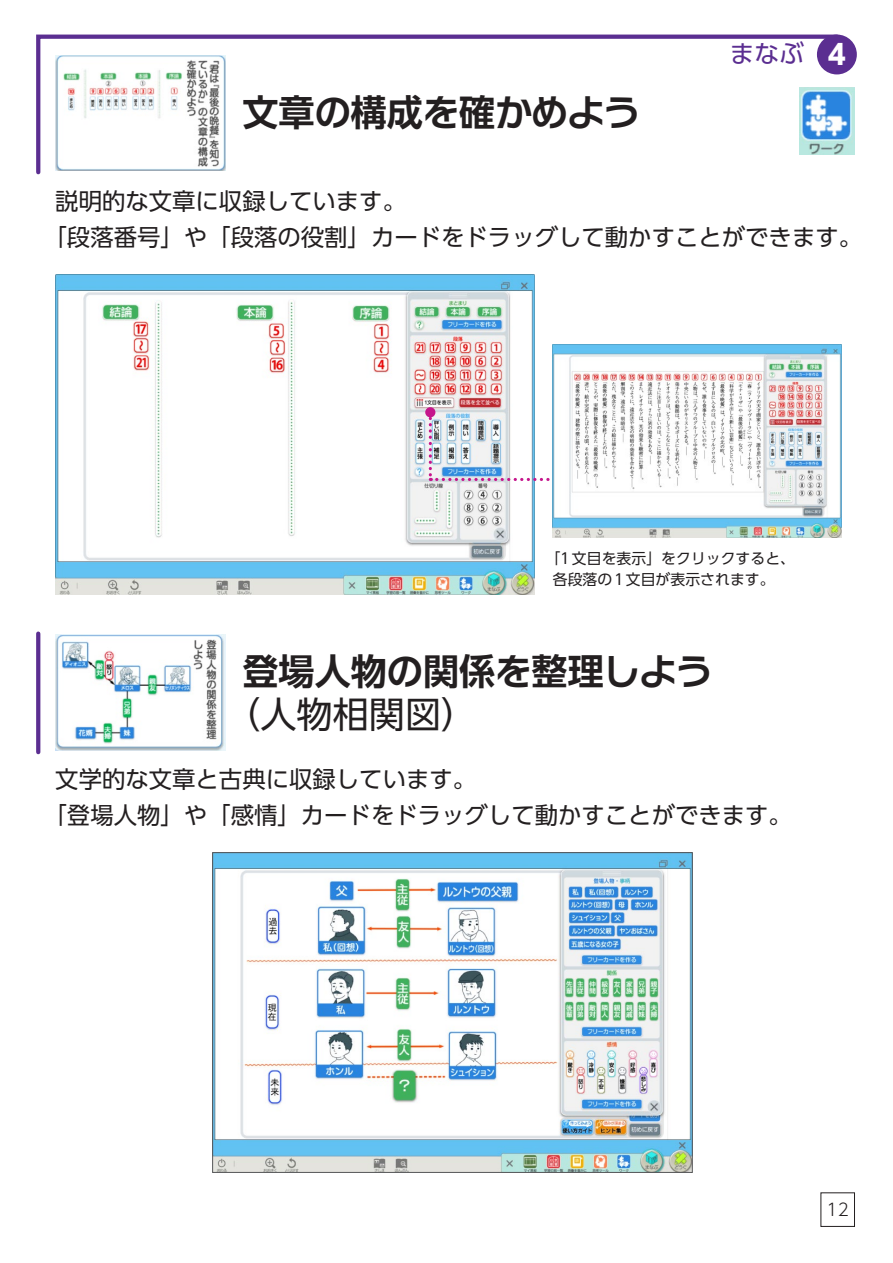
<style>
.page{position:relative;width:893px;height:1263px;background:#fff}
.page>*{position:absolute;margin:0;border:0;box-sizing:border-box;transform-origin:0 0}
.t1{font:700 36.15px "UD Shin Go Pro De";color:#231f20}
.t2{font:700 36.15px "Typelabo N Std De";color:#231f20}
.t3{font:36.15px "UD Shin Go Pro";color:#231f20}
.t4{font:24.6px "UD Shin Go Pro";color:#5b2e91}
.t5{font:23.4px/36.2px "UD Shin Go Pro";color:#231f20}
.t6{font:300 16.95px "UD Shin Go Pro";color:#231f20}
.t7{font:14.85px/21.3px "UD Shin Go Pro";color:#231f20}
.s1{font-family:"UD Shin Go Pro De"}
.s2{font-weight:700;font-size:27.45px;color:#fff}
.s3{font-family:"Typelabo N Std De"}
</style>
<div class="page">
<div style="left:819px;top:37px;width:36px;height:35px;background:#5b2e91;border-radius:50%"></div>
<div style="left:817px;top:35px;width:40px;height:39px;border:4px solid #5b2e91;border-radius:50%"></div>
<svg style="left:36px;top:34px;width:805px;height:141px"></svg>
<img style="left:55px;top:55px;width:170px;height:115px">
<img style="left:800px;top:87px;width:55px;height:67px">
<svg style="left:36px;top:634px;width:4px;height:118px"></svg>
<img style="left:55px;top:634px;width:170px;height:116px">
<img style="left:55px;top:274px;width:480px;height:320px">
<img style="left:214px;top:854px;width:476px;height:316px">
<div style="left:212px;top:852px;width:480px;height:320px;border:1px solid #57585a"></div>
<svg style="left:429px;top:411px;width:124px;height:70px"></svg>
<div style="left:425px;top:407px;width:10px;height:10px;background:#c5168c;border-radius:50%"></div>
<img style="left:553px;top:345px;width:289px;height:193px">
<div style="left:820px;top:1192px;width:35px;height:35px;border:1px solid #231f20"></div>
<h1 class="t2" style="left:242px;top:85px;width:399px"><span class="s1">文章</span>の<span class="s1">構成</span>を<span class="s1">確</span>かめよう</h1>
<p class="t4" style="left:730px;top:34px;width:118px">まなぶ <span class="s2">4</span></p>
<p class="t5" style="left:44px;top:182px;width:820px;text-indent:12px">説明的な文章に収録しています。<br>「段落番号」や「段落の役割」カードをドラッグして動かすことができます。</p>
<p class="t7" style="left:553px;top:547px;width:244px;text-indent:-7px">「1文目を表示」をクリックすると、各段落の1文目が表示されます。</p>
<h1 class="t1" style="left:242px;top:642px;width:471px">登場人物<span class="s3">の</span>関係<span class="s3">を</span>整理<span class="s3">しよう</span></h1>
<h1 class="t3" style="left:224px;top:685px;width:254px">（人物相関図）</h1>
<p class="t5" style="left:44px;top:760px;width:750px;text-indent:12px">文学的な文章と古典に収録しています。<br>「登場人物」や「感情」カードをドラッグして動かすことができます。</p>
<p class="t6" style="left:826px;top:1196px;width:24px">12</p>
</div>
